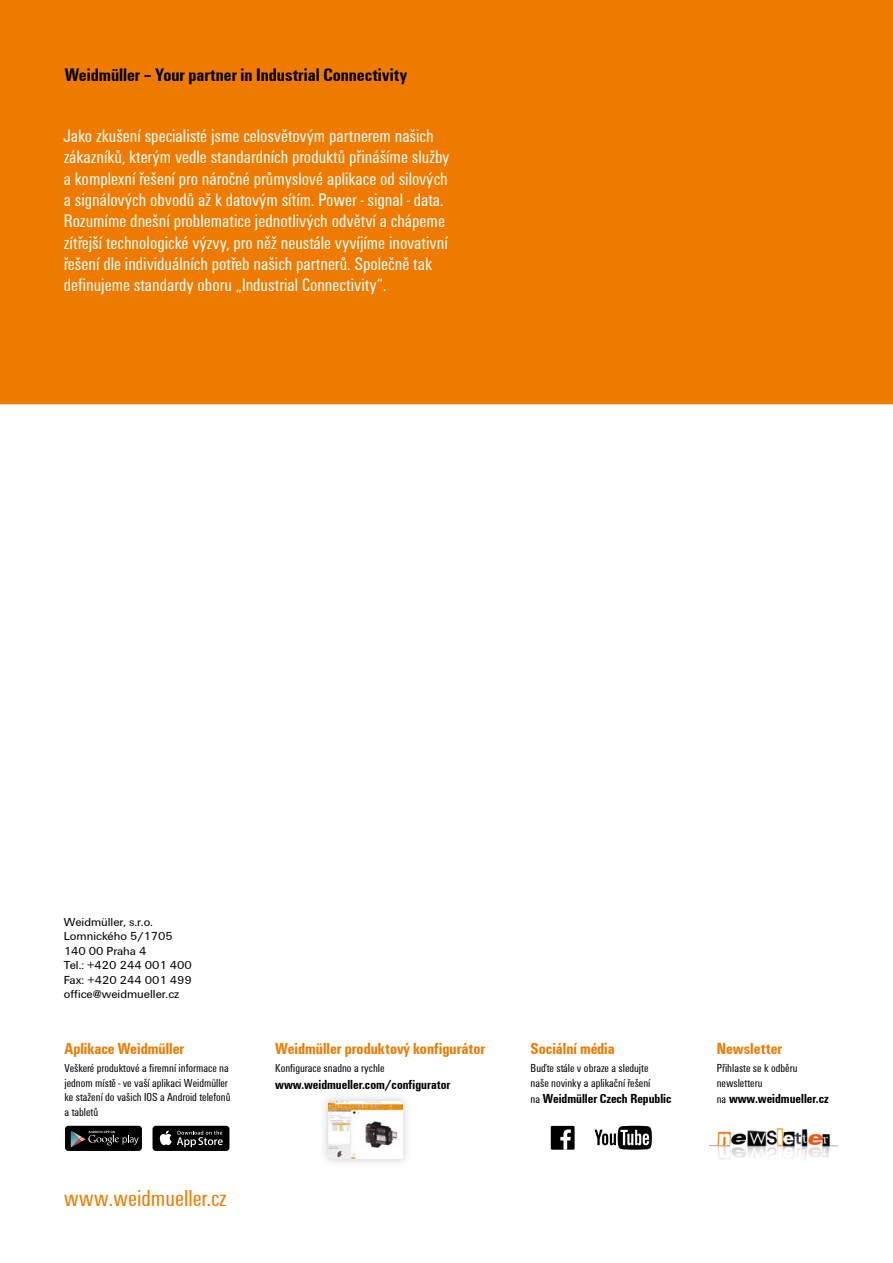
<style>
.page{position:relative;width:893px;height:1263px;background:#fff}
.page>*{position:absolute;margin:0;border:0;box-sizing:border-box;transform-origin:0 0}
.t1{font:24px "Weidmueller Condensed";color:#ee7b00}
.t2{font:18.75px/21.3px "Weidmueller Condensed";color:#fff}
.t3{font:700 18.75px "Weidmueller Condensed";color:#000}
.t4{font:700 16.5px "Weidmueller Condensed";color:#ee7b00}
.t5{font:700 13.5px "Weidmueller Condensed";color:#000}
.t6{font:12px/14.4px "Weidmueller Condensed";color:#000}
.t7{font:12px/14.4px "Weidmueller";color:#000}
.s1{font-weight:400;font-size:12px}
</style>
<div class="page">
<div style="left:0;top:0;width:893px;height:404px;background:#ee7b00"></div>
<div style="left:551px;top:1126px;width:24px;height:24px;background:#000"></div>
<svg style="left:560px;top:1129px;width:11px;height:21px"></svg>
<svg style="left:594px;top:1126px;width:58px;height:24px"></svg>
<div style="left:65px;top:1126px;width:77px;height:25px;background:#000;border-radius:3px"></div>
<svg style="left:71px;top:1131px;width:68px;height:16px"></svg>
<div style="left:153px;top:1126px;width:76px;height:25px;background:#000;border-radius:3px"></div>
<svg style="left:159px;top:1130px;width:64px;height:17px"></svg>
<img style="left:709px;top:1127px;width:128px;height:33px">
<img style="left:324px;top:1097px;width:83px;height:66px">
<img style="left:328px;top:1102px;width:75px;height:56px">
<p class="t3" style="left:65px;top:61px;width:344px">Weidmüller – Your partner in Industrial Connectivity</p>
<p class="t2" style="left:64px;top:125px;width:387px">Jako zkušení specialisté jsme celosvětovým partnerem našich zákazníků, kterým vedle standardních produktů přinášíme služby a komplexní řešení pro náročné průmyslové aplikace od silových a signálových obvodů až k datovým sítím. Power - signal - data.<br>Rozumíme dnešní problematice jednotlivých odvětví a chápeme zítřejší technologické výzvy, pro něž neustále vyvíjíme inovativní řešení dle individuálních potřeb našich partnerů. Společně tak definujeme standardy oboru „Industrial Connectivity“.</p>
<p class="t7" style="left:64px;top:914px;width:130px">Weidmüller, s.r.o.<br>Lomnického 5/1705<br>140 00 Praha 4<br>Tel.: +420 244 001 400<br>Fax: +420 244 001 499 office@weidmueller.cz</p>
<p class="t4" style="left:65px;top:1036px;width:121px">Aplikace Weidmüller</p>
<p class="t6" style="left:65px;top:1061px;width:167px">Veškeré produktové a firemní informace na jednom místě - ve vaší aplikaci Weidmüller ke stažení do vašich IOS a Android telefonů a tabletů</p>
<p class="t1" style="left:64px;top:1183px;width:164px">www.weidmueller.cz</p>
<p class="t4" style="left:275px;top:1036px;width:212px">Weidmüller produktový konfigurátor</p>
<p class="t6" style="left:275px;top:1061px;width:111px">Konfigurace snadno a rychle</p>
<p class="t5" style="left:275px;top:1074px;width:177px">www.weidmueller.com/configurator</p>
<p class="t4" style="left:531px;top:1036px;width:86px">Sociální média</p>
<p class="t6" style="left:531px;top:1061px;width:121px">Buďte stále v obraze a sledujte naše novinky a aplikační řešení</p>
<p class="t5" style="left:531px;top:1089px;width:142px"><span class="s1">na</span> Weidmüller Czech Republic</p>
<p class="t4" style="left:717px;top:1036px;width:67px">Newsletter</p>
<p class="t6" style="left:717px;top:1061px;width:82px">Přihlaste se k odběru newsletteru</p>
<p class="t5" style="left:717px;top:1089px;width:113px"><span class="s1">na</span> www.weidmueller.cz</p>
</div>
